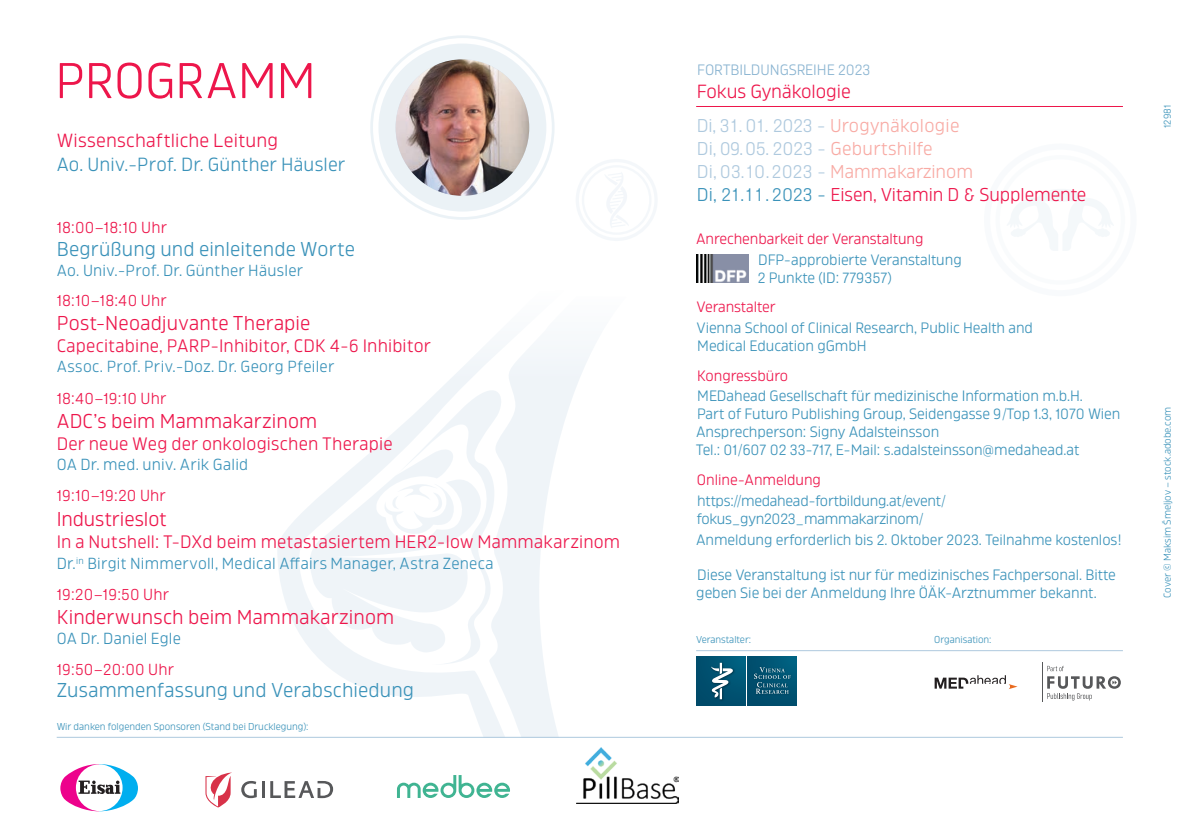
<style>
.page{position:relative;width:1191px;height:840px;background:#fff}
.page>*{position:absolute;margin:0;border:0;box-sizing:border-box;transform-origin:0 0}
.t1{font:50px "Amfibia";color:#ed164b}
.t2{font:20px "Amfibia";letter-spacing:.01em;color:#ed164b}
.t3{font:20px "Amfibia";letter-spacing:.005em;color:#3a92b9}
.t4{font:19px "Amfibia";letter-spacing:.01em;color:#ed164b}
.t5{font:19px "Amfibia";letter-spacing:.01em;color:#3a92b9}
.t6{font:18.4px/23px "Amfibia";color:#aec9de}
.t7{font:18px "Amfibia";letter-spacing:.015em;color:#ed164b}
.t8{font:16px/30.4px "Amfibia";letter-spacing:.02em;color:#3a92b9}
.t9{font:16px "Amfibia";letter-spacing:.015em;color:#ed164b}
.t10{font:15px/18px "Amfibia";color:#3a92b9}
.t11{font:15px "Amfibia";color:#ed164b}
.t12{font:15px "Amfibia";color:#8ab4d1}
.t13{font:10px "Amfibia";color:#3a92b9}
.s1{color:#ed164b}
.s2{color:#f8aaa4}
.s3{color:#3a92b9}
</style>
<div class="page">
<svg style="left:277px;top:347px;width:316px;height:389px"></svg>
<div style="left:382px;top:48px;width:160px;height:159px;background:#ebf2f6;border-radius:50%"></div>
<div style="left:378px;top:43px;width:168px;height:168px;border:8px solid #d4e2ed;border-radius:50%"></div>
<img style="left:395px;top:59px;width:134px;height:137px">
<div style="left:582px;top:165px;width:69px;height:70px;border:2px solid #d4e2ed;border-radius:50%"></div>
<div style="left:575px;top:159px;width:82px;height:82px;border:3px solid #d4e2ed;border-radius:50%"></div>
<svg style="left:605px;top:173px;width:23px;height:54px"></svg>
<svg style="left:1008px;top:189px;width:105px;height:61px"></svg>
<div style="left:995px;top:155px;width:130px;height:129px;border:4px solid #d4e2ed;border-radius:50%"></div>
<div style="left:984px;top:143px;width:152px;height:153px;border:6px solid #d4e2ed;border-radius:50%"></div>
<hr style="left:696px;top:106px;width:427px;height:1px;background:#ed164b">
<img style="left:583px;top:747px;width:95px;height:55px">
<hr style="left:57px;top:736px;width:1066px;height:1px;background:#aec9de">
<div style="left:696px;top:656px;width:49px;height:49px;background:linear-gradient(to right,#004b6a,#005a79)"></div>
<div style="left:748px;top:656px;width:48px;height:49px;background:linear-gradient(to right,#004b6a,#005878)"></div>
<img style="left:708px;top:660px;width:28px;height:42px">
<svg style="left:711px;top:662px;width:22px;height:36px"></svg>
<img style="left:751px;top:664px;width:42px;height:32px">
<svg style="left:754px;top:666px;width:36px;height:27px"></svg>
<hr style="left:696px;top:650px;width:427px;height:1px;background:#aec9de">
<svg style="left:397px;top:775px;width:113px;height:22px"></svg>
<svg style="left:1047px;top:665px;width:73px;height:35px"></svg>
<hr style="left:1041px;top:662px;width:1px;height:40px;background:#57585a">
<svg style="left:934px;top:675px;width:83px;height:13px"></svg>
<svg style="left:60px;top:764px;width:78px;height:46px"></svg>
<img style="left:696px;top:254px;width:52px;height:29px">
<svg style="left:241px;top:781px;width:16px;height:16px"></svg>
<hr style="left:262px;top:780px;width:3px;height:17px;background:#57585a">
<svg style="left:270px;top:781px;width:63px;height:16px"></svg>
<svg style="left:205px;top:772px;width:27px;height:35px"></svg>
<h1 class="t1" style="left:55px;top:51px;width:262px">PROGRAMM</h1>
<p class="t4" style="left:57px;top:129px;width:223px">Wissenschaftliche Leitung</p>
<p class="t5" style="left:57px;top:153px;width:290px">Ao. Univ.-Prof. Dr. Günther Häusler</p>
<p class="t9" style="left:57px;top:218px;width:112px">18:00–18:10 Uhr</p>
<h2 class="t3" style="left:57px;top:237px;width:300px">Begrüßung und einleitende Worte</h2>
<p class="t8" style="left:57px;top:255px;width:248px">Ao. Univ.-Prof. Dr. Günther Häusler</p>
<p class="t9" style="left:57px;top:291px;width:111px">18:10–18:40 Uhr</p>
<h2 class="t2" style="left:57px;top:311px;width:255px">Post-Neoadjuvante Therapie</h2>
<p class="t7" style="left:57px;top:335px;width:376px">Capecitabine, PARP-Inhibitor, CDK 4-6 Inhibitor</p>
<p class="t8" style="left:57px;top:351px;width:279px">Assoc. Prof. Priv.-Doz. Dr. Georg Pfeiler</p>
<p class="t9" style="left:57px;top:388px;width:111px">18:40–19:10 Uhr</p>
<h2 class="t2" style="left:57px;top:409px;width:262px">ADC’s beim Mammakarzinom</h2>
<p class="t7" style="left:57px;top:433px;width:337px">Der neue Weg der onkologischen Therapie</p>
<p class="t8" style="left:57px;top:449px;width:193px">OA Dr. med. univ. Arik Galid</p>
<p class="t9" style="left:57px;top:486px;width:111px">19:10–19:20 Uhr</p>
<h2 class="t2" style="left:57px;top:506px;width:111px">Industrieslot</h2>
<p class="t7" style="left:57px;top:530px;width:565px">In a Nutshell: T-DXd beim metastasiertem HER2-low Mammakarzinom</p>
<p class="t8" style="left:57px;top:548px;width:438px">Dr.<sup>in</sup> Birgit Nimmervoll, Medical Affairs Manager, Astra Zeneca<br><span class="s1">19:20–19:50 Uhr</span></p>
<h2 class="t2" style="left:57px;top:605px;width:339px">Kinderwunsch beim Mammakarzinom</h2>
<p class="t8" style="left:57px;top:623px;width:126px">OA Dr. Daniel Egle</p>
<p class="t9" style="left:57px;top:659px;width:119px">19:50–20:00 Uhr</p>
<h2 class="t3" style="left:57px;top:678px;width:359px">Zusammenfassung und Verabschiedung</h2>
<p class="t13" style="left:57px;top:720px;width:253px">Wir danken folgenden Sponsoren (Stand bei Drucklegung):</p>
<p class="t12" style="left:697px;top:61px;width:175px">FORTBILDUNGSREIHE 2023</p>
<p class="t4" style="left:697px;top:80px;width:155px">Fokus Gynäkologie</p>
<p class="t6" style="left:697px;top:114px;width:391px">Di, 31. 01. 2023 - <span class="s2">Urogynäkologie<br></span>Di, 09.05. 2023 - <span class="s2">Geburtshilfe<br></span>Di, 03. 10. 2023 - <span class="s2">Mammakarzinom<br></span><span class="s3">Di, 21. 1 1 . 2023 -</span> <span class="s1">Eisen, Vitamin D &amp; Supplemente</span></p>
<p class="t11" style="left:696px;top:230px;width:229px">Anrechenbarkeit der Veranstaltung</p>
<p class="t10" style="left:757px;top:250px;width:206px">DFP-approbierte Veranstaltung<br>2 Punkte (ID: 779357)</p>
<p class="t11" style="left:696px;top:298px;width:81px">Veranstalter</p>
<p class="t10" style="left:696px;top:319px;width:338px">Vienna School of Clinical Research, Public Health and<br>Medical Education gGmbH</p>
<p class="t11" style="left:697px;top:366px;width:92px">Kongressbüro</p>
<p class="t10" style="left:696px;top:387px;width:426px">MEDahead Gesellschaft für medizinische Information m.b.H.<br>Part of Futuro Publishing Group, Seidengasse 9/Top 1.3, 1070 Wien Ansprechperson: Signy Adalsteinsson<br>Tel.: 01/607 02 33-717, E-Mail: s.adalsteinsson@medahead.at</p>
<p class="t11" style="left:697px;top:470px;width:126px">Online-Anmeldung</p>
<p class="t10" style="left:697px;top:491px;width:250px">https://medahead-fortbildung.at/event/ fokus_gyn2023_mammakarzinom/</p>
<p class="t10" style="left:696px;top:530px;width:427px">Anmeldung erforderlich bis 2. Oktober 2023. Teilnahme kostenlos!</p>
<p class="t10" style="left:696px;top:565px;width:421px">Diese Veranstaltung ist nur für medizinisches Fachpersonal. Bitte geben Sie bei der Anmeldung Ihre ÖÄK-Arztnummer bekannt.</p>
<p class="t13" style="left:696px;top:633px;width:56px">Veranstalter:</p>
<p class="t13" style="left:934px;top:633px;width:59px">Organisation:</p>
<p class="t13" style="left:1161px;top:128px;width:24px;rotate:-90deg">12981</p>
<p class="t13" style="left:1161px;top:597px;width:192px;rotate:-90deg">Cover © Maksim Šmeljov – stock.adobe.com</p>
</div>
